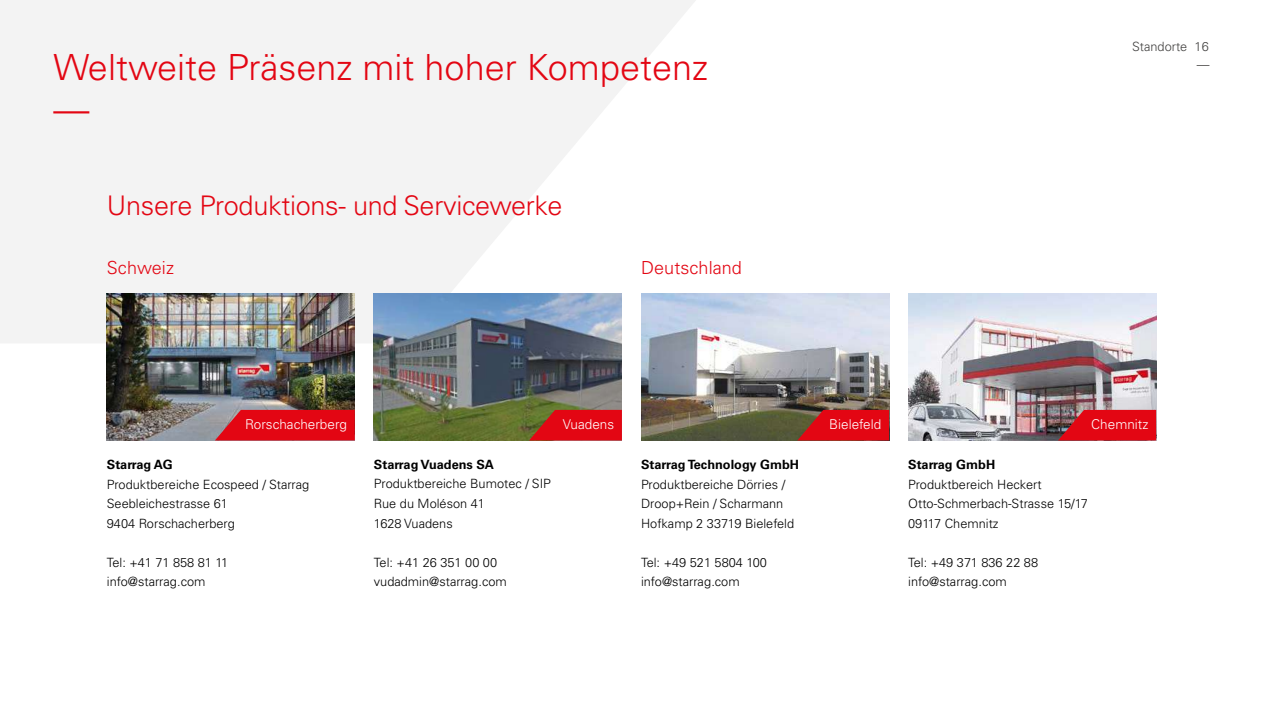
<style>
.page{position:relative;width:1263px;height:711px;background:#fff}
.page>*{position:absolute;margin:0;border:0;box-sizing:border-box;transform-origin:0 0}
.t1{font:300 36px/42px "Univers LT Pro 45";color:#e30613}
.t2{font:300 27px "Univers LT Pro 45";letter-spacing:-.01em;color:#e30613}
.t3{font:300 18px "Univers LT Pro 45";letter-spacing:.005em;color:#e30613}
.t4{font:300 13.5px "Univers LT Pro 45";color:#fff}
.t5{font:300 12.75px/19.5px "Univers LT Pro 45";color:#000}
.t6{font:700 12.75px "Univers LT Pro 65";color:#000}
.t7{font:300 12.75px/18px "Univers LT Pro 45";color:#434241;text-align:right}
</style>
<div class="page">
<svg style="left:0;top:0;width:696px;height:343px;fill:#f3f3f3"></svg>
<img style="left:107px;top:293px;width:248px;height:147px">
<img style="left:641px;top:293px;width:248px;height:147px">
<img style="left:908px;top:293px;width:248px;height:147px">
<img style="left:374px;top:293px;width:248px;height:147px">
<svg style="left:215px;top:410px;width:140px;height:30px;background:#dc1420"></svg>
<svg style="left:797px;top:410px;width:92px;height:30px;background:#cf1319"></svg>
<svg style="left:1058px;top:410px;width:98px;height:30px;background:#d3121d"></svg>
<svg style="left:529px;top:410px;width:93px;height:30px;background:#d01517"></svg>
<h1 class="t1" style="left:53px;top:46px;width:656px">Weltweite Präsenz mit hoher Kompetenz —</h1>
<h2 class="t2" style="left:107px;top:189px;width:457px">Unsere Produktions- und Servicewerke</h2>
<h3 class="t3" style="left:107px;top:256px;width:69px">Schweiz</h3>
<h3 class="t3" style="left:641px;top:256px;width:102px">Deutschland</h3>
<p class="t7" style="left:1132px;top:37px;width:79px">Standorte 16 —</p>
<p class="t4" style="left:245px;top:416px;width:103px">Rorschacherberg</p>
<p class="t4" style="left:563px;top:416px;width:53px">Vuadens</p>
<p class="t4" style="left:829px;top:416px;width:53px">Bielefeld</p>
<p class="t4" style="left:1091px;top:416px;width:59px">Chemnitz</p>
<p class="t6" style="left:107px;top:457px;width:67px">Starrag AG</p>
<p class="t5" style="left:107px;top:474px;width:204px">Produktbereiche Ecospeed / Starrag<br>Seebleichestrasse 61<br>9404 Rorschacherberg</p>
<p class="t5" style="left:107px;top:552px;width:123px">Tel: +41 71 858 81 11 info@starrag.com</p>
<p class="t6" style="left:374px;top:456px;width:122px">Starrag Vuadens SA</p>
<p class="t5" style="left:374px;top:474px;width:179px">Produktbereiche Bumotec / SIP<br>Rue du Moléson 41<br>1628 Vuadens</p>
<p class="t5" style="left:374px;top:552px;width:134px">Tel: +41 26 351 00 00 vudadmin@starrag.com</p>
<p class="t6" style="left:641px;top:456px;width:160px">Starrag Technology GmbH</p>
<p class="t5" style="left:641px;top:474px;width:155px">Produktbereiche Dörries /<br>Droop+Rein / Scharmann<br>Hofkamp 2 33719 Bielefeld</p>
<p class="t5" style="left:641px;top:552px;width:127px">Tel: +49 521 5804 100 info@starrag.com</p>
<p class="t6" style="left:908px;top:456px;width:89px">Starrag GmbH</p>
<p class="t5" style="left:908px;top:474px;width:181px">Produktbereich Heckert<br>Otto-Schmerbach-Strasse 15/17<br>09117 Chemnitz</p>
<p class="t5" style="left:908px;top:552px;width:131px">Tel: +49 371 836 22 88 info@starrag.com</p>
</div>
